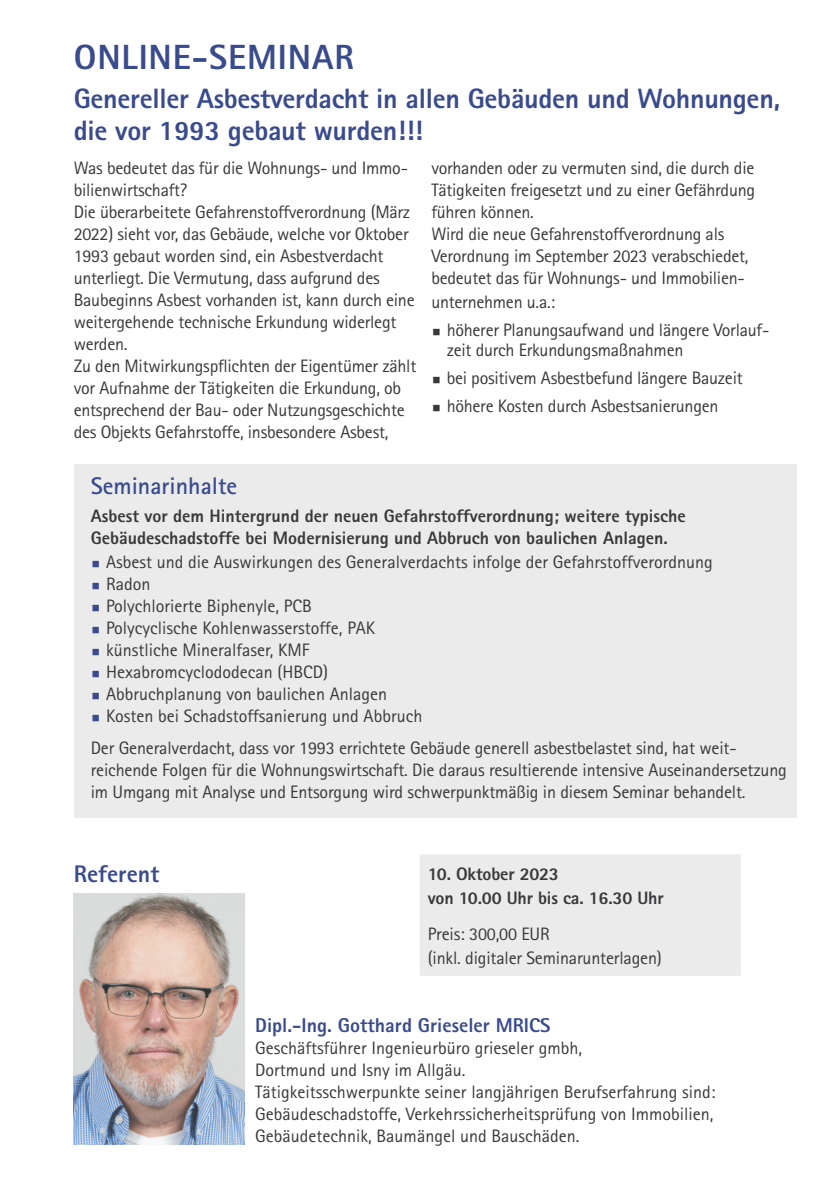
<style>
.page{position:relative;width:840px;height:1191px;background:#fff}
.page>*{position:absolute;margin:0;border:0;box-sizing:border-box;transform-origin:0 0}
.t1{font:800 35px "Rotis Sans Serif";letter-spacing:.025em;color:#3a4b8d}
.t2{font:800 28px/32px "Rotis Sans Serif";letter-spacing:-.01em;color:#3a4b8d}
.t3{font:700 24px "Rotis Sans Serif";color:#3a4b8d}
.t4{font:800 24px "Rotis Sans Serif";color:#3a4b8d}
.t5{font:800 20px "Rotis Sans Serif";color:#3a4b8d}
.t6{font:18px/22px "Rotis Sans Serif";letter-spacing:-.015em;color:#39383a}
.t7{font:800 18px/22px "Rotis Sans Serif";color:#39383a}
.s1{color:#3a4b8d}
</style>
<div class="page">
<div style="left:74px;top:464px;width:722px;height:354px;background:#ebebeb"></div>
<img style="left:74px;top:893px;width:170px;height:251px">
<div style="left:419px;top:854px;width:321px;height:121px;background:#ebebeb"></div>
<div style="left:415px;top:850px;width:329px;height:129px;border:4px solid #fff"></div>
<h1 class="t1" style="left:74px;top:45px;width:281px">ONLINE-SEMINAR</h1>
<h2 class="t2" style="left:74px;top:85px;width:707px">Genereller Asbestverdacht in allen Gebäuden und Wohnungen, die vor 1993 gebaut wurden!!!</h2>
<p class="t6" style="left:74px;top:158px;width:344px">Was bedeutet das für die Wohnungs- und Immo&shy;bilienwirtschaft?<br>Die überarbeitete Gefahrenstoffverordnung (März 2022) sieht vor, das Gebäude, welche vor Oktober 1993 gebaut worden sind, ein Asbestverdacht unterliegt. Die Vermutung, dass aufgrund des Baubeginns Asbest vorhanden ist, kann durch eine weitergehende technische Erkundung widerlegt werden.<br>Zu den Mitwirkungspflichten der Eigentümer zählt vor Aufnahme der Tätigkeiten die Erkundung, ob entsprechend der Bau- oder Nutzungsgeschichte des Objekts Gefahrstoffe, insbesondere Asbest,</p>
<p class="t6" style="left:431px;top:158px;width:325px">vorhanden oder zu vermuten sind, die durch die Tätigkeiten freigesetzt und zu einer Gefährdung führen können.<br>Wird die neue Gefahrenstoffverordnung als Verordnung im September 2023 verabschiedet, bedeutet das für Wohnungs- und Immobilien-</p>
<p class="t6" style="left:431px;top:292px;width:125px">unternehmen u.a.:</p>
<p class="t6" style="left:446px;top:321px;width:324px;line-height:20px;text-indent:-15px">▪ höherer Planungsaufwand und längere Vorlauf&shy;zeit durch Erkundungsmaßnahmen</p>
<p class="t6" style="left:431px;top:368px;width:313px">▪ bei positivem Asbestbefund längere Bauzeit</p>
<p class="t6" style="left:431px;top:396px;width:288px">▪ höhere Kosten durch Asbestsanierungen</p>
<h3 class="t3" style="left:91px;top:477px;width:148px">Seminarinhalte</h3>
<p class="t7" style="left:91px;top:507px;width:596px">Asbest vor dem Hintergrund der neuen Gefahrstoffverordnung; weitere typische<br>Gebäudeschadstoffe bei Modernisierung und Abbruch von baulichen Anlagen.</p>
<p class="t6" style="left:91px;top:553px;width:623px"><span class="s1">▪</span> Asbest und die Auswirkungen des Generalverdachts infolge der Gefahrstoffverordnung</p>
<p class="t6" style="left:91px;top:575px;width:61px"><span class="s1">▪</span> Radon</p>
<p class="t6" style="left:91px;top:597px;width:222px"><span class="s1">▪</span> Polychlorierte Biphenyle, PCB</p>
<p class="t6" style="left:91px;top:619px;width:285px"><span class="s1">▪</span> Polycyclische Kohlenwasserstoffe, PAK</p>
<p class="t6" style="left:91px;top:641px;width:220px"><span class="s1">▪</span> künstliche Mineralfaser, KMF</p>
<p class="t6" style="left:91px;top:663px;width:239px"><span class="s1">▪</span> Hexabromcyclododecan (HBCD)</p>
<p class="t6" style="left:91px;top:685px;width:297px"><span class="s1">▪</span> Abbruchplanung von baulichen Anlagen</p>
<p class="t6" style="left:91px;top:702px;width:647px;line-height:32px"><span class="s1">▪</span> Kosten bei Schadstoffsanierung und Abbruch<br>Der Generalverdacht, dass vor 1993 errichtete Gebäude generell asbestbelastet sind, hat weit-</p>
<p class="t6" style="left:91px;top:761px;width:697px">reichende Folgen für die Wohnungswirtschaft. Die daraus resultierende intensive Auseinandersetzung im Umgang mit Analyse und Entsorgung wird schwerpunktmäßig in diesem Seminar behandelt.</p>
<h3 class="t4" style="left:74px;top:865px;width:87px">Referent</h3>
<p class="t7" style="left:427px;top:863px;width:237px;line-height:24px">10. Oktober 2023<br>von 10.00 Uhr bis ca. 16.30 Uhr</p>
<p class="t6" style="left:427px;top:923px;width:235px;line-height:24px">Preis: 300,00 EUR<br>(inkl. digitaler Seminarunterlagen)</p>
<p class="t5" style="left:255px;top:1018px;width:297px">Dipl.-Ing. Gotthard Grieseler MRICS</p>
<p class="t6" style="left:255px;top:1038px;width:461px">Geschäftsführer Ingenieurbüro grieseler gmbh,<br>Dortmund und Isny im Allgäu.<br>Tätigkeitsschwerpunkte seiner langjährigen Berufserfahrung sind:<br>Gebäudeschadstoffe, Verkehrssicherheitsprüfung von Immobilien, Gebäudetechnik, Baumängel und Bauschäden.</p>
</div>
